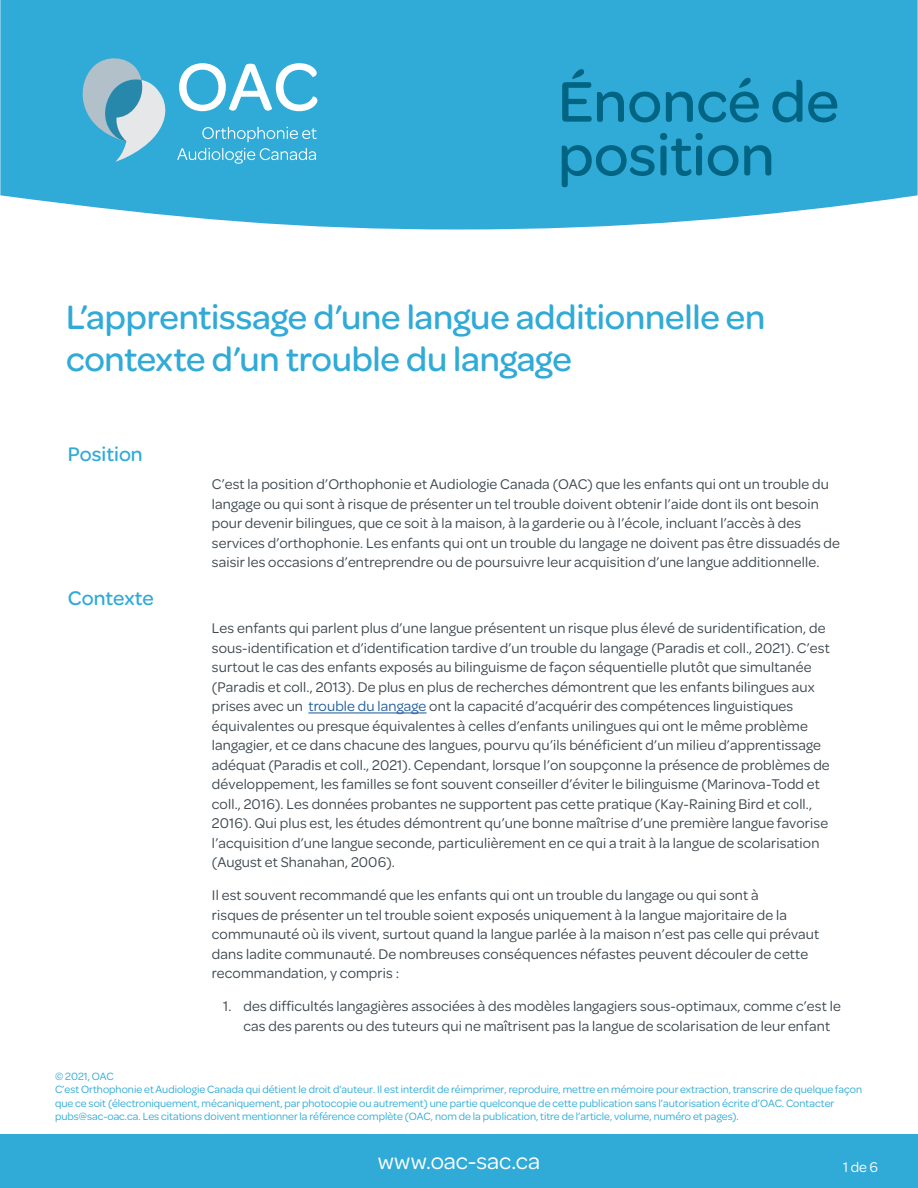
<style>
.page{position:relative;width:918px;height:1188px;background:#fff}
.page>*{position:absolute;margin:0;border:0;box-sizing:border-box;transform-origin:0 0}
.t1{font:500 60.9px/53.6px "Omnes";color:#006482}
.t2{font:500 36px/42px "Omnes";letter-spacing:-.005em;color:#30aad7}
.t3{font:24px "Omnes";color:#fff}
.t4{font:500 21px "Omnes";color:#30aad7}
.t5{font:15px/19.5px "Omnes";letter-spacing:.01em;color:#3e484f}
.t6{font:15px "Omnes";color:#fff}
.t7{font:11.25px/13.5px "Omnes";color:#30aad7}
.s1{color:#215e9e}
</style>
<div class="page">
<div style="left:0;top:0;width:918px;height:229px;background:#30aad7"></div>
<div style="left:0;top:1134px;width:918px;height:54px;background:#30aad7"></div>
<svg style="left:82px;top:54px;width:86px;height:108px"></svg>
<svg style="left:202px;top:127px;width:115px;height:15px"></svg>
<svg style="left:177px;top:148px;width:139px;height:16px"></svg>
<svg style="left:179px;top:63px;width:138px;height:48px"></svg>
<hr style="left:308px;top:712px;width:119px;height:1px;background:#215e9e">
<h1 class="t1" style="left:558px;top:71px;width:283px">Énoncé de position</h1>
<h2 class="t2" style="left:66px;top:294px;width:701px">L’apprentissage d’une langue additionnelle en contexte d’un trouble du langage</h2>
<h3 class="t4" style="left:68px;top:439px;width:76px">Position</h3>
<h3 class="t4" style="left:68px;top:583px;width:87px">Contexte</h3>
<p class="t5" style="left:212px;top:474px;width:630px">C’est la position d’Orthophonie et Audiologie Canada (OAC) que les enfants qui ont un trouble du langage ou qui sont à risque de présenter un tel trouble doivent obtenir l’aide dont ils ont besoin pour devenir bilingues, que ce soit à la maison, à la garderie ou à l’école, incluant l’accès à des services d’orthophonie. Les enfants qui ont un trouble du langage ne doivent pas être dissuadés de saisir les occasions d’entreprendre ou de poursuivre leur acquisition d’une langue additionnelle.</p>
<p class="t5" style="left:212px;top:618px;width:619px">Les enfants qui parlent plus d’une langue présentent un risque plus élevé de suridentification, de sous-identification et d’identification tardive d’un trouble du langage (Paradis et coll., 2021). C’est surtout le cas des enfants exposés au bilinguisme de façon séquentielle plutôt que simultanée (Paradis et coll., 2013). De plus en plus de recherches démontrent que les enfants bilingues aux prises avec un <span class="s1">trouble du langage</span> ont la capacité d’acquérir des compétences linguistiques équivalentes ou presque équivalentes à celles d’enfants unilingues qui ont le même problème langagier, et ce dans chacune des langues, pourvu qu’ils bénéficient d’un milieu d’apprentissage adéquat (Paradis et coll., 2021). Cependant, lorsque l’on soupçonne la présence de problèmes de développement, les familles se font souvent conseiller d’éviter le bilinguisme (Marinova-Todd et coll., 2016). Les données probantes ne supportent pas cette pratique (Kay-Raining Bird et coll., 2016). Qui plus est, les études démontrent qu’une bonne maîtrise d’une première langue favorise l’acquisition d’une langue seconde, particulièrement en ce qui a trait à la langue de scolarisation (August et Shanahan, 2006).</p>
<p class="t5" style="left:212px;top:885px;width:609px">Il est souvent recommandé que les enfants qui ont un trouble du langage ou qui sont à<br>risques de présenter un tel trouble soient exposés uniquement à la langue majoritaire de la communauté où ils vivent, surtout quand la langue parlée à la maison n’est pas celle qui prévaut dans ladite communauté. De nombreuses conséquences néfastes peuvent découler de cette recommandation, y compris :</p>
<p class="t5" style="left:243px;top:996px;width:599px;text-indent:-20px">1. des difficultés langagières associées à des modèles langagiers sous-optimaux, comme c’est le cas des parents ou des tuteurs qui ne maîtrisent pas la langue de scolarisation de leur enfant</p>
<p class="t7" style="left:55px;top:1068px;width:809px">© 2021, OAC<br>C’est Orthophonie et Audiologie Canada qui détient le droit d’auteur. Il est interdit de réimprimer, reproduire, mettre en mémoire pour extraction, transcrire de quelque façon que ce soit (électroniquement, mécaniquement, par photocopie ou autrement) une partie quelconque de cette publication sans l’autorisation écrite d’OAC. Contacter pubs@sac-oac.ca. Les citations doivent mentionner la référence complète (OAC, nom de la publication, titre de l’article, volume, numéro et pages).</p>
<h3 class="t3" style="left:378px;top:1145px;width:164px">www.oac-sac.ca</h3>
<p class="t6" style="left:843px;top:1157px;width:37px">1 de 6</p>
</div>
